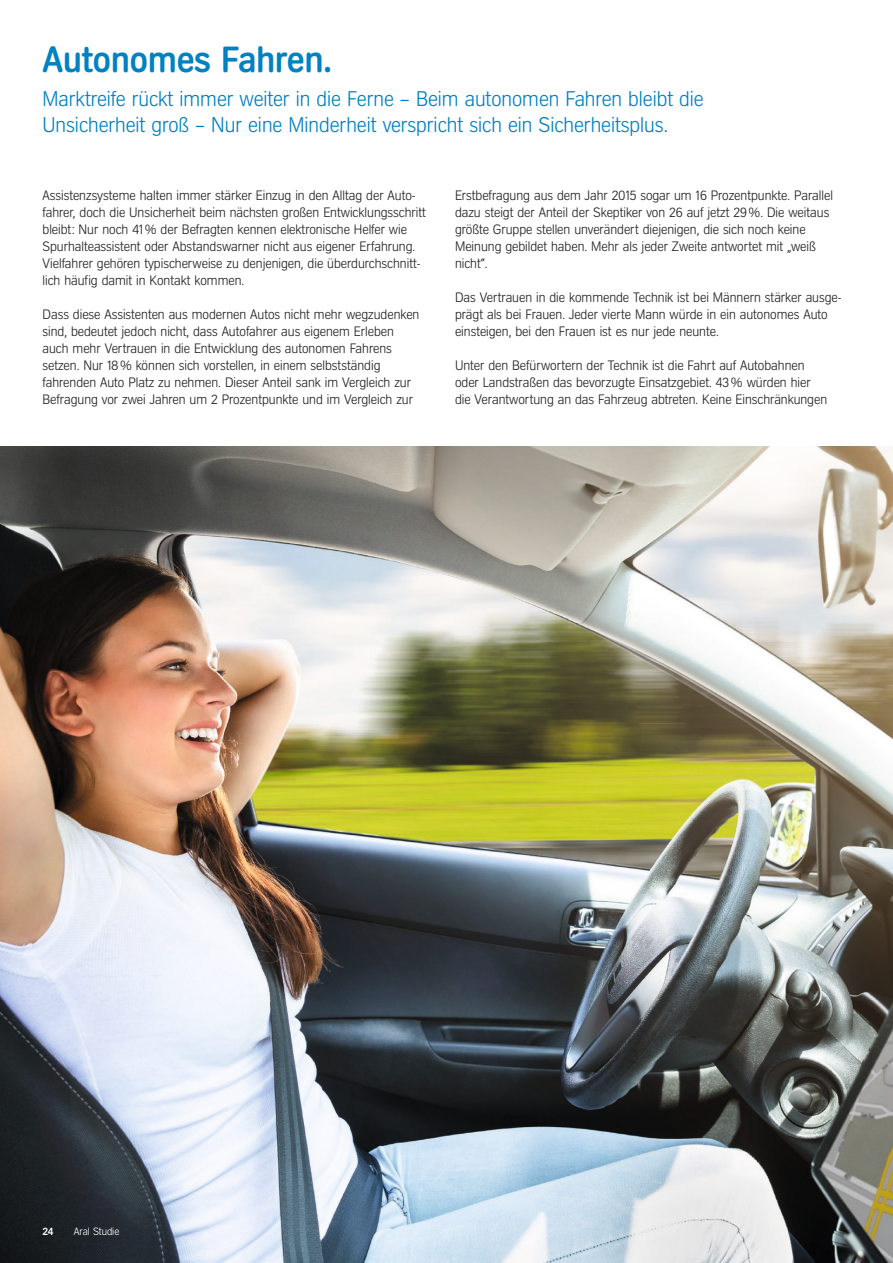
<style>
.page{position:relative;width:893px;height:1263px;background:#fff}
.page>*{position:absolute;margin:0;border:0;box-sizing:border-box;transform-origin:0 0}
.t1{font:500 36px "Aral V2";color:#0081c1}
.t2{font:300 21px/25.5px "Aral V2";color:#0081c1}
.t3{font:300 13.5px/17px "Aral V2";color:#231f20}
.t4{font:300 10.5px "Aral V2";color:#fff}
.t5{font:500 10.5px "Aral V2";color:#fff}
</style>
<div class="page">
<img style="left:0;top:446px;width:893px;height:817px">
<h1 class="t1" style="left:43px;top:39px;width:291px">Autonomes Fahren.</h1>
<h2 class="t2" style="left:43px;top:87px;width:663px">Marktreife rückt immer weiter in die Ferne – Beim autonomen Fahren bleibt die<br>Unsicherheit groß – Nur eine Minderheit verspricht sich ein Sicherheitsplus.</h2>
<p class="t3" style="left:43px;top:187px;width:385px">Assistenzsysteme halten immer stärker Einzug in den Alltag der Auto&shy;fahrer, doch die Unsicherheit beim nächsten großen Entwicklungsschritt bleibt: Nur noch 41% der Befragten kennen elektronische Helfer wie Spurhalteassistent oder Abstandswarner nicht aus eigener Erfahrung.<br>Vielfahrer gehören typischerweise zu denjenigen, die überdurchschnitt&shy;lich häufig damit in Kontakt kommen.</p>
<p class="t3" style="left:43px;top:306px;width:378px">Dass diese Assistenten aus modernen Autos nicht mehr wegzudenken sind, bedeutet jedoch nicht, dass Autofahrer aus eigenem Erleben auch mehr Vertrauen in die Entwicklung des autonomen Fahrens setzen. Nur 18% können sich vorstellen, in einem selbstständig fahrenden Auto Platz zu nehmen. Dieser Anteil sank im Vergleich zur Befragung vor zwei Jahren um 2 Prozentpunkte und im Vergleich zur</p>
<p class="t3" style="left:455px;top:187px;width:379px">Erstbefragung aus dem Jahr 2015 sogar um 16 Prozentpunkte. Parallel dazu steigt der Anteil der Skeptiker von 26 auf jetzt 29%. Die weitaus größte Gruppe stellen unverändert diejenigen, die sich noch keine Meinung gebildet haben. Mehr als jeder Zweite antwortet mit „weiß nicht“.</p>
<p class="t3" style="left:455px;top:289px;width:388px">Das Vertrauen in die kommende Technik ist bei Männern stärker ausge&shy;prägt als bei Frauen. Jeder vierte Mann würde in ein autonomes Auto einsteigen, bei den Frauen ist es nur jede neunte.</p>
<p class="t3" style="left:455px;top:357px;width:374px">Unter den Befürwortern der Technik ist die Fahrt auf Autobahnen oder Landstraßen das bevorzugte Einsatzgebiet. 43% würden hier die Verantwortung an das Fahrzeug abtreten. Keine Einschränkungen</p>
<p class="t5" style="left:43px;top:1225px;width:13px">24</p>
<p class="t4" style="left:74px;top:1225px;width:47px">Aral Studie</p>
</div>
